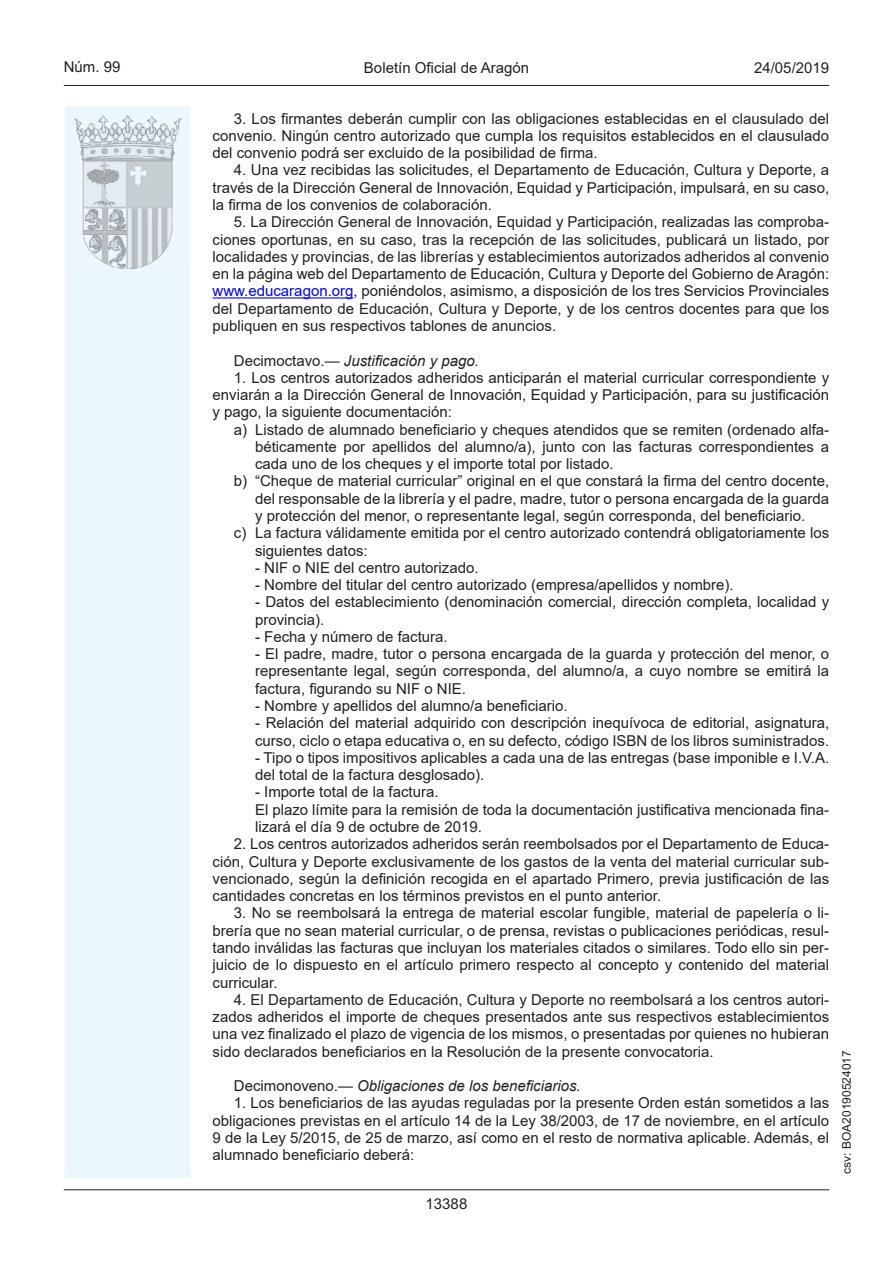
<style>
.page{position:relative;width:893px;height:1263px;background:#fff}
.page>*{position:absolute;margin:0;border:0;box-sizing:border-box;transform-origin:0 0}
.inicio_de_parrafo{font:15px/17.2px "Arial";color:#231f20;text-align:justify}
.Sangrado_01{font:15px/17.2px "Arial";color:#231f20}
.inicio_de_parrafo-2{font:italic 15px "Arial";color:#231f20}
.estilo_head-c{font:15px "Arial";color:#231f20}
.estilo_head-d{font:15px "Arial MT2";color:#231f20}
.estilo_head-i{font:15px "Arial MT2";color:#231f20}
.numero_pagina{font:15px "Arial MT2";color:#231f20}
.estilo_head-i-2{font:12px "Arial MT2";color:#231f20}
.s1{color:#00f}
.s2{font-style:normal}
</style>
<div class="page">
<div style="left:65px;top:106px;width:125px;height:1072px;background:#ebf7fe"></div>
<img style="left:75px;top:115px;width:106px;height:153px">
<hr style="left:64px;top:85px;width:765px;height:1px;background:#231f20">
<hr style="left:64px;top:1189px;width:765px;height:1px;background:#231f20">
<hr style="left:213px;top:297px;width:141px;height:1px;background:#00f">
<p class="estilo_head-i" style="left:64px;top:57px;width:58px">Núm. 99</p>
<p class="estilo_head-c" style="left:364px;top:57px;width:167px">Boletín Oficial de Aragón</p>
<p class="estilo_head-d" style="left:754px;top:57px;width:77px">24/05/2019</p>
<p class="inicio_de_parrafo" style="left:213px;top:110px;width:618px;text-indent:21px">3. Los firmantes deberán cumplir con las obligaciones establecidas en el clausulado del convenio. Ningún centro autorizado que cumpla los requisitos establecidos en el clausulado del convenio podrá ser excluido de la posibilidad de firma.</p>
<p class="inicio_de_parrafo" style="left:213px;top:161px;width:618px;text-indent:21px">4. Una vez recibidas las solicitudes, el Departamento de Educación, Cultura y Deporte, a través de la Dirección General de Innovación, Equidad y Participación, impulsará, en su caso, la firma de los convenios de colaboración.</p>
<p class="inicio_de_parrafo" style="left:213px;top:213px;width:618px;text-indent:21px">5. La Dirección General de Innovación, Equidad y Participación, realizadas las comproba&shy;ciones oportunas, en su caso, tras la recepción de las solicitudes, publicará un listado, por localidades y provincias, de las librerías y establecimientos autorizados adheridos al convenio en la página web del Departamento de Educación, Cultura y Deporte del Gobierno de Aragón: <span class="s1">www.educaragon.org</span>, poniéndolos, asimismo, a disposición de los tres Servicios Provinciales del Departamento de Educación, Cultura y Deporte, y de los centros docentes para que los publiquen en sus respectivos tablones de anuncios.</p>
<p class="inicio_de_parrafo-2" style="left:234px;top:351px;width:247px"><span class="s2">Decimoctavo.—</span> Justificación y pago.</p>
<p class="inicio_de_parrafo" style="left:213px;top:369px;width:618px;text-indent:21px">1. Los centros autorizados adheridos anticiparán el material curricular correspondiente y enviarán a la Dirección General de Innovación, Equidad y Participación, para su justificación y pago, la siguiente documentación:</p>
<p class="Sangrado_01" style="left:255px;top:421px;width:576px;text-align:justify;text-indent:-21px">a) Listado de alumnado beneficiario y cheques atendidos que se remiten (ordenado alfa&shy;béticamente por apellidos del alumno/a), junto con las facturas correspondientes a cada uno de los cheques y el importe total por listado.</p>
<p class="Sangrado_01" style="left:255px;top:472px;width:575px;text-align:justify;text-indent:-21px">b) “Cheque de material curricular” original en el que constará la firma del centro docente, del responsable de la librería y el padre, madre, tutor o persona encargada de la guarda y protección del menor, o representante legal, según corresponda, del beneficiario.</p>
<p class="Sangrado_01" style="left:255px;top:524px;width:576px;text-indent:-21px">c) La factura válidamente emitida por el centro autorizado contendrá obligatoriamente los siguientes datos:</p>
<p class="Sangrado_01" style="left:255px;top:559px;width:225px">- NIF o NIE del centro autorizado.</p>
<p class="Sangrado_01" style="left:255px;top:576px;width:480px">- Nombre del titular del centro autorizado (empresa/apellidos y nombre).</p>
<p class="Sangrado_01" style="left:255px;top:593px;width:576px">- Datos del establecimiento (denominación comercial, dirección completa, localidad y provincia).</p>
<p class="Sangrado_01" style="left:255px;top:628px;width:194px">- Fecha y número de factura.</p>
<p class="Sangrado_01" style="left:255px;top:645px;width:576px;text-align:justify">- El padre, madre, tutor o persona encargada de la guarda y protección del menor, o representante legal, según corresponda, del alumno/a, a cuyo nombre se emitirá la factura, figurando su NIF o NIE.</p>
<p class="Sangrado_01" style="left:255px;top:697px;width:314px">- Nombre y apellidos del alumno/a beneficiario.</p>
<p class="Sangrado_01" style="left:255px;top:714px;width:576px">- Relación del material adquirido con descripción inequívoca de editorial, asignatura, curso, ciclo o etapa educativa o, en su defecto, código ISBN de los libros suministrados.</p>
<p class="Sangrado_01" style="left:255px;top:749px;width:576px">- Tipo o tipos impositivos aplicables a cada una de las entregas (base imponible e I.V.A. del total de la factura desglosado).</p>
<p class="Sangrado_01" style="left:255px;top:783px;width:185px">- Importe total de la factura.</p>
<p class="Sangrado_01" style="left:255px;top:801px;width:576px">El plazo límite para la remisión de toda la documentación justificativa mencionada fina&shy;lizará el día 9 de octubre de 2019.</p>
<p class="inicio_de_parrafo" style="left:213px;top:835px;width:618px;text-indent:21px">2. Los centros autorizados adheridos serán reembolsados por el Departamento de Educa&shy;ción, Cultura y Deporte exclusivamente de los gastos de la venta del material curricular sub&shy;vencionado, según la definición recogida en el apartado Primero, previa justificación de las cantidades concretas en los términos previstos en el punto anterior.</p>
<p class="inicio_de_parrafo" style="left:213px;top:904px;width:618px;text-indent:21px">3. No se reembolsará la entrega de material escolar fungible, material de papelería o li&shy;brería que no sean material curricular, o de prensa, revistas o publicaciones periódicas, resul&shy;tando inválidas las facturas que incluyan los materiales citados o similares. Todo ello sin per&shy;juicio de lo dispuesto en el artículo primero respecto al concepto y contenido del material curricular.</p>
<p class="inicio_de_parrafo" style="left:213px;top:991px;width:618px;text-indent:21px">4. El Departamento de Educación, Cultura y Deporte no reembolsará a los centros autori&shy;zados adheridos el importe de cheques presentados ante sus respectivos establecimientos una vez finalizado el plazo de vigencia de los mismos, o presentadas por quienes no hubieran sido declarados beneficiarios en la Resolución de la presente convocatoria.</p>
<p class="inicio_de_parrafo-2" style="left:234px;top:1076px;width:348px"><span class="s2">Decimonoveno.—</span> Obligaciones de los beneficiarios.</p>
<p class="inicio_de_parrafo" style="left:213px;top:1094px;width:618px;text-indent:21px">1. Los beneficiarios de las ayudas reguladas por la presente Orden están sometidos a las obligaciones previstas en el artículo 14 de la Ley 38/2003, de 17 de noviembre, en el artículo 9 de la Ley 5/2015, de 25 de marzo, así como en el resto de normativa aplicable. Además, el alumnado beneficiario deberá:</p>
<p class="numero_pagina" style="left:426px;top:1193px;width:43px">13388</p>
<p class="estilo_head-i-2" style="left:838px;top:1174px;width:125px;rotate:-90deg">csv: BOA20190524017</p>
</div>
